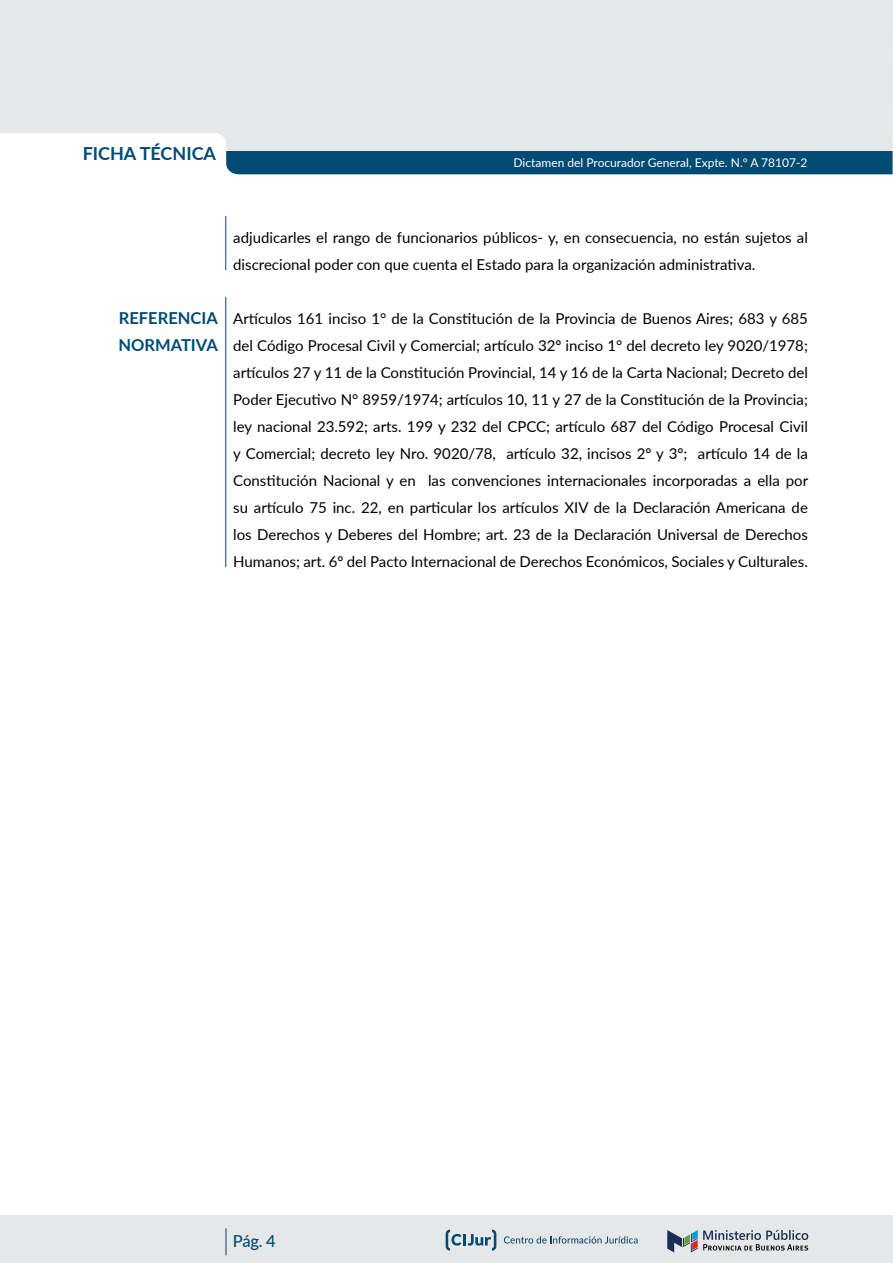
<style>
.page{position:relative;width:893px;height:1263px;background:#fff}
.page>*{position:absolute;margin:0;border:0;box-sizing:border-box;transform-origin:0 0}
.t1{font:700 18px "Lato";color:#004b74}
.t2{font:700 16.5px/27px "Lato";color:#004b74}
.t3{font:500 16.5px "Lato";color:#004b74}
.t4{font:15px/27px "Lato";color:#000}
.t5{font:12px "Lato";color:#fff}
</style>
<div class="page">
<div style="left:0;top:1215px;width:893px;height:48px;background:#e6e7e8"></div>
<svg style="left:667px;top:1230px;width:141px;height:22px"></svg>
<svg style="left:504px;top:1236px;width:134px;height:7px"></svg>
<svg style="left:446px;top:1229px;width:50px;height:21px"></svg>
<svg style="left:226px;top:1228px;width:1px;height:27px"></svg>
<div style="left:0;top:0;width:893px;height:174px;background:#e6e7e8"></div>
<hr style="left:225px;top:216px;width:1px;height:54px;background:#004b74">
<div style="left:226px;top:151px;width:666px;height:23px;background:#004b74"></div>
<hr style="left:225px;top:297px;width:1px;height:270px;background:#004b74">
<p class="t1" style="left:83px;top:140px;width:135px">FICHA TÉCNICA</p>
<p class="t5" style="left:514px;top:155px;width:295px">Dictamen del Procurador General, Expte. N.° A 78107-2</p>
<p class="t4" style="left:233px;top:223px;width:576px">adjudicarles el rango de funcionarios públicos- y, en consecuencia, no están sujetos al discrecional poder con que cuenta el Estado para la organización administrativa.</p>
<p class="t2" style="left:119px;top:304px;width:101px">REFERENCIA<br>NORMATIVA</p>
<p class="t4" style="left:233px;top:304px;width:576px;text-align:justify">Artículos 161 inciso 1° de la Constitución de la Provincia de Buenos Aires; 683 y 685 del Código Procesal Civil y Comercial; artículo 32º inciso 1° del decreto ley 9020/1978; artículos 27 y 11 de la Constitución Provincial, 14 y 16 de la Carta Nacional; Decreto del Poder Ejecutivo N° 8959/1974; artículos 10, 11 y 27 de la Constitución de la Provincia; ley nacional 23.592; arts. 199 y 232 del CPCC; artículo 687 del Código Procesal Civil y Comercial; decreto ley Nro. 9020/78, artículo 32, incisos 2º y 3º; artículo 14 de la Constitución Nacional y en las convenciones internacionales incorporadas a ella por su artículo 75 inc. 22, en particular los artículos XIV de la Declaración Americana de los Derechos y Deberes del Hombre; art. 23 de la Declaración Universal de Derechos Humanos; art. 6º del Pacto Internacional de Derechos Económicos, Sociales y Culturales.</p>
<p class="t3" style="left:233px;top:1229px;width:44px">Pág. 4</p>
</div>
